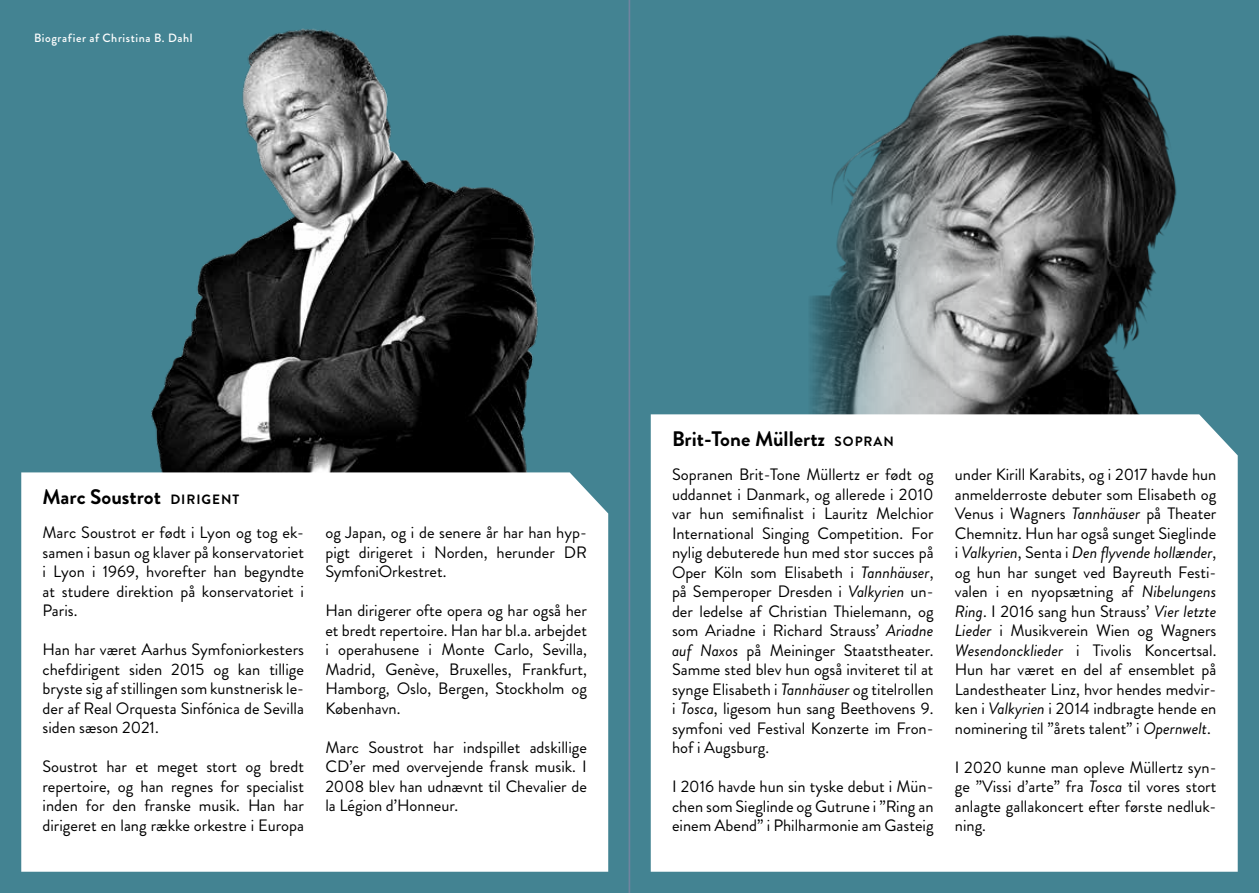
<style>
.page{position:relative;width:1259px;height:893px;background:#fff}
.page>*{position:absolute;margin:0;border:0;box-sizing:border-box;transform-origin:0 0}
.t1{font:700 21px "Brandon Grotesque";color:#000}
.t2{font:16.5px/19.5px "Brandon Grotesque";color:#000;text-align:justify}
.t3{font:500 12px "Brandon Grotesque";letter-spacing:.05em;color:#fff}
.s1{font-size:13.5px}
.s2{font-style:italic}
</style>
<div class="page">
<div style="left:0;top:742px;width:629px;height:151px;background:#438392"></div>
<div style="left:629px;top:0;width:630px;height:893px;background:#438392"></div>
<img style="left:808px;top:34px;width:377px;height:380px">
<img style="left:0;top:0;width:661px;height:742px">
<svg style="left:651px;top:414px;width:586px;height:458px"></svg>
<svg style="left:21px;top:472px;width:587px;height:400px"></svg>
<p class="t3" style="left:34px;top:30px;width:160px">Biografier af Christina B. Dahl</p>
<p class="t1" style="left:43px;top:482px;width:198px">Marc Soustrot <span class="s1">DIRIGENT</span></p>
<p class="t2" style="left:43px;top:523px;width:263px">Marc Soustrot er født i Lyon og tog ek&shy;samen i basun og klaver på konservatoriet i Lyon i 1969, hvorefter han begyndte at studere direktion på konservatoriet i Paris.</p>
<p class="t2" style="left:43px;top:640px;width:263px">Han har været Aarhus Symfoniorkesters chefdirigent siden 2015 og kan tillige bryste sig af stillingen som kunstnerisk le&shy;der af Real Orquesta Sinfónica de Sevilla siden sæson 2021.</p>
<p class="t2" style="left:43px;top:757px;width:263px">Soustrot har et meget stort og bredt repertoire, og han regnes for specialist inden for den franske musik. Han har dirigeret en lang række orkestre i Europa</p>
<p class="t2" style="left:325px;top:523px;width:263px">og Japan, og i de senere år har han hyp&shy;pigt dirigeret i Norden, herunder DR SymfoniOrkestret.</p>
<p class="t2" style="left:325px;top:601px;width:263px">Han dirigerer ofte opera og har også her et bredt repertoire. Han har bl.a. arbejdet i operahusene i Monte Carlo, Sevilla, Madrid, Genève, Bruxelles, Frankfurt, Hamborg, Oslo, Bergen, Stockholm og København.</p>
<p class="t2" style="left:325px;top:738px;width:263px">Marc Soustrot har indspillet adskillige CD’er med overvejende fransk musik. I 2008 blev han udnævnt til Chevalier de la Légion d’Honneur.</p>
<p class="t1" style="left:672px;top:424px;width:223px">Brit-Tone Müllertz <span class="s1">SOPRAN</span></p>
<p class="t2" style="left:672px;top:465px;width:263px">Sopranen Brit-Tone Müllertz er født og uddannet i Danmark, og allerede i 2010 var hun semifinalist i Lauritz Melchior International Singing Competition. For nylig debuterede hun med stor succes på Oper Köln som Elisabeth i <span class="s2">Tannhäuser</span>, på Semperoper Dresden i <span class="s2">Valkyrien</span> un&shy;der ledelse af Christian Thielemann, og som Ariadne i Richard Strauss’ <span class="s2">Ariadne auf Naxos</span> på Meininger Staatstheater.<br>Samme sted blev hun også inviteret til at synge Elisabeth i <span class="s2">Tannhäuser</span> og titelrollen i <span class="s2">Tosca</span>, ligesom hun sang Beethovens 9. symfoni ved Festival Konzerte im Fron&shy;hof i Augsburg.</p>
<p class="t2" style="left:672px;top:777px;width:263px">I 2016 havde hun sin tyske debut i Mün&shy;chen som Sieglinde og Gutrune i ”Ring an einem Abend” i Philharmonie am Gasteig</p>
<p class="t2" style="left:955px;top:465px;width:263px">under Kirill Karabits, og i 2017 havde hun anmelderroste debuter som Elisabeth og Venus i Wagners <span class="s2">Tannhäuser</span> på Theater Chemnitz. Hun har også sunget Sieglinde i <span class="s2">Valkyrien</span>, Senta i <span class="s2">Den flyvende hollænder</span>, og hun har sunget ved Bayreuth Festi&shy;valen i en nyopsætning af <span class="s2">Nibelungens Ring</span>. I 2016 sang hun Strauss’ <span class="s2">Vier letzte Lieder</span> i Musikverein Wien og Wagners <span class="s2">Wesendoncklieder</span> i Tivolis Koncertsal.<br>Hun har været en del af ensemblet på Landestheater Linz, hvor hendes medvir&shy;ken i <span class="s2">Valkyrien</span> i 2014 indbragte hende en nominering til ”årets talent” i <span class="s2">Opernwelt</span>.</p>
<p class="t2" style="left:955px;top:758px;width:263px">I 2020 kunne man opleve Müllertz syn&shy;ge ”Vissi d’arte” fra <span class="s2">Tosca</span> til vores stort anlagte gallakoncert efter første nedluk&shy;ning.</p>
</div>
